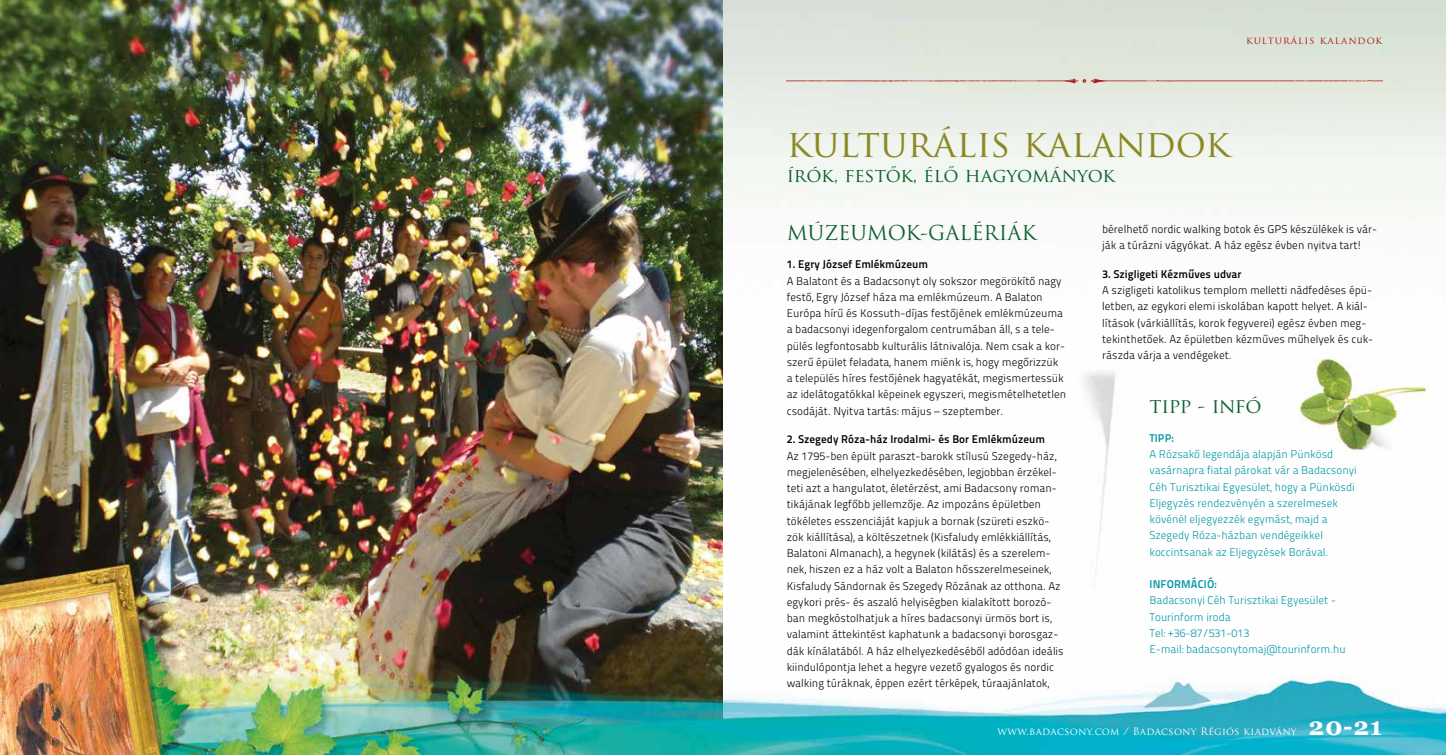
<style>
.page{position:relative;width:1446px;height:755px;background:#fff}
.page>*{position:absolute;margin:0;border:0;box-sizing:border-box;transform-origin:0 0}
.t1{font:37.5px "Trajan Pro";color:#8c8925}
.t2{font:20px "Trajan Pro";color:#0e602d}
.t3{font:18.75px "Trajan Pro";color:#0e602d}
.t4{font:11.25px/16.2px "Titillium Maps 26 L 250 wt";color:#000}
.t5{font:11.25px/16.2px "Titillium Maps 26 L 250 wt";color:#0097a5}
.t6{font:11.25px "Titillium Maps 26 L 750 wt";color:#000}
.t7{font:11.25px "Titillium Maps 26 L 750 wt";letter-spacing:.01em;color:#0097a5}
.t8{font:10px "Trajan Pro";letter-spacing:.03em;color:#fff}
.t9{font:10px "Trajan Pro";letter-spacing:.1em;color:#aa1a17}
.s1{font-family:"Georgia";font-weight:700;font-size:25px}
</style>
<div class="page">
<img style="left:0;top:0;width:1446px;height:755px">
<svg style="left:787px;top:79px;width:595px;height:4px;background:#d6beb4"></svg>
<p class="t9" style="left:1246px;top:34px;width:138px">kulturális kalandok</p>
<h1 class="t1" style="left:787px;top:119px;width:445px">kulturális kalandok</h1>
<h3 class="t3" style="left:787px;top:163px;width:330px">írók, festők, élő hagyományok</h3>
<h2 class="t2" style="left:787px;top:219px;width:251px">MÚZEUMO K-GALÉRIÁK</h2>
<p class="t6" style="left:787px;top:256px;width:143px">1. Egry József Emlékmúzeum</p>
<p class="t4" style="left:787px;top:272px;width:281px">A Balatont és a Badacsonyt oly sokszor megörökítő nagy festő, Egry József háza ma emlékmúzeum. A Balaton Európa hírű és Kossuth-díjas festőjének emlékmúzeuma a badacsonyi idegenforgalom centrumában áll, s a tele&shy;pülés legfontosabb kulturális látnivalója. Nem csak a kor&shy;szerű épület feladata, hanem miénk is, hogy megőrizzük a település híres festőjének hagyatékát, megismertessük az idelátogatókkal képeinek egyszeri, megismételhetetlen csodáját. Nyitva tartás: május – szeptember.</p>
<p class="t6" style="left:787px;top:431px;width:260px">2. Szegedy Róza-ház Irodalmi- és Bor Emlékmúzeum</p>
<p class="t4" style="left:787px;top:447px;width:278px">Az 1795-ben épült paraszt-barokk stílusú Szegedy-ház, megjelenésében, elhelyezkedésében, legjobban érzékel&shy;teti azt a hangulatot, életérzést, ami Badacsony roman&shy;tikájának legfőbb jellemzője. Az impozáns épületben tökéletes esszenciáját kapjuk a bornak (szüreti eszkö&shy;zök kiállítása), a költészetnek (Kisfaludy emlékkiállítás, Balatoni Almanach), a hegynek (kilátás) és a szerelem&shy;nek, hiszen ez a ház volt a Balaton hősszerelmeseinek, Kisfaludy Sándornak és Szegedy Rózának az otthona. Az egykori prés- és aszaló helyiségben kialakított borozó&shy;ban megkóstolhatjuk a híres badacsonyi ürmös bort is, valamint áttekintést kaphatunk a badacsonyi borosgaz&shy;dák kínálatából. A ház elhelyezkedéséből adódóan ideális kiindulópontja lehet a hegyre vezető gyalogos és nordic walking túráknak, éppen ezért térképek, túraajánlatok,</p>
<p class="t4" style="left:1102px;top:220px;width:276px">bérelhető nordic walking botok és GPS készülékek is vár&shy;ják a túrázni vágyókat. A ház egész évben nyitva tart!</p>
<p class="t6" style="left:1102px;top:265px;width:141px">3. Szigligeti Kézműves udvar</p>
<p class="t4" style="left:1102px;top:281px;width:272px">A szigligeti katolikus templom melletti nádfedéses épü&shy;letben, az egykori elemi iskolában kapott helyet. A kiál&shy;lítások (várkiállítás, korok fegyverei) egész évben meg&shy;tekinthetőek. Az épületben kézműves műhelyek és cuk&shy;rászda várja a vendégeket.</p>
<h2 class="t2" style="left:1149px;top:393px;width:114px">tipp - infó</h2>
<p class="t7" style="left:1149px;top:429px;width:26px">TIPP:</p>
<p class="t5" style="left:1149px;top:445px;width:209px">A Rózsakő legendája alapján Pünkösd vasárnapra fiatal párokat vár a Badacsonyi Céh Turisztikai Egyesület, hogy a Pünkösdi Eljegyzés rendezvényén a szerelmesek kövénél eljegyezzék egymást, majd a Szegedy Róza-házban vendégeikkel koccintsanak az E ljegyzések Borával.</p>
<p class="t7" style="left:1149px;top:575px;width:69px">Információ:</p>
<p class="t5" style="left:1149px;top:592px;width:198px">Badacsonyi Céh Turisztikai Egyesület -<br>Tourinform iroda<br>Tel: +36-87/531-013<br>E-mail: badacsonytomaj@tourinform.hu</p>
<p class="t8" style="left:997px;top:725px;width:386px">www.badacsony.com / Badacsony Régiós kiadvány <span class="s1">20-21</span></p>
</div>
